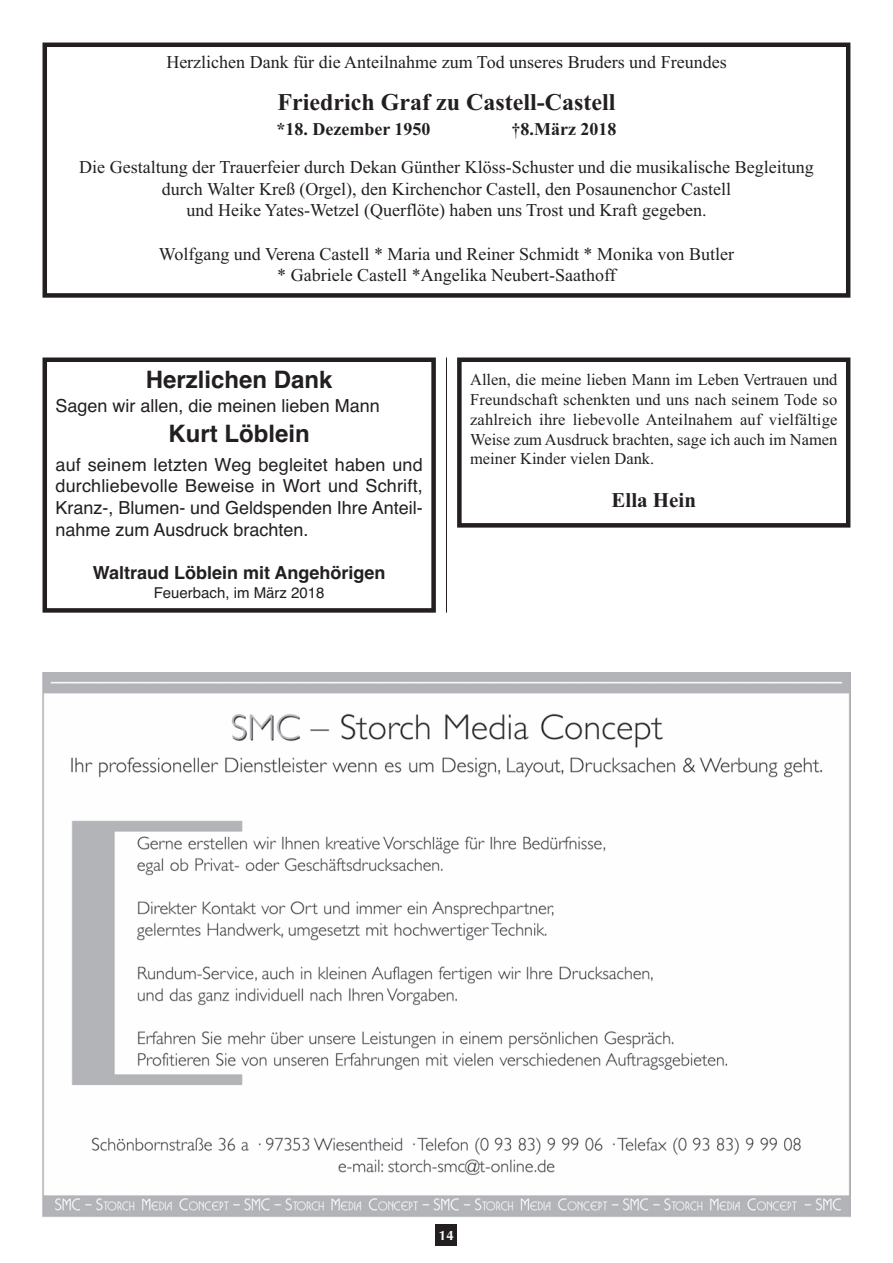
<style>
.page{position:relative;width:893px;height:1263px;background:#fff}
.page>*{position:absolute;margin:0;border:0;box-sizing:border-box;transform-origin:0 0}
.t1{font:700 24px "Times New Roman";color:#231f20}
.t2{font:700 24px "Helvetica";color:#231f20}
.t3{font:700 21px "Times New Roman";color:#231f20}
.t4{font:18px/21.6px "Times New Roman";color:#231f20;text-align:center}
.t5{font:18px/21.6px "Helvetica";color:#231f20;text-align:justify}
.t6{font:700 18px "Helvetica";color:#231f20}
.t7{font:700 18px "Times New Roman";color:#231f20}
.t8{font:16.5px/19.8px "Times New Roman";color:#231f20;text-align:justify}
.t9{font:15px "Helvetica";color:#231f20}
.t10{font:700 13.5px "Optima";color:#fff}
</style>
<div class="page">
<div style="left:436px;top:1225px;width:21px;height:21px;background:#231f20"></div>
<hr style="left:446px;top:357px;width:1px;height:256px;background:#231f20">
<div style="left:43px;top:357px;width:393px;height:256px;border:4px solid #231f20"></div>
<div style="left:43px;top:43px;width:807px;height:255px;border:4px solid #231f20"></div>
<div style="left:457px;top:357px;width:393px;height:171px;border:4px solid #231f20"></div>
<img style="left:43px;top:672px;width:807px;height:545px">
<p class="t4" style="left:166px;top:51px;width:562px">Herzlichen Dank für die Anteilnahme zum Tod unseres Bruders und Freundes</p>
<h1 class="t1" style="left:278px;top:88px;width:339px">Friedrich Graf zu Castell-Castell</h1>
<p class="t7" style="left:276px;top:118px;width:156px">*18. Dezember 1950</p>
<p class="t7" style="left:512px;top:118px;width:106px">†8.März 2018</p>
<p class="t4" style="left:79px;top:156px;width:736px">Die Gestaltung der Trauerfeier durch Dekan Günther Klöss-Schuster und die musikalische Begleitung durch Walter Kreß (Orgel), den Kirchenchor Castell, den Posaunenchor Castell<br>und Heike Yates-Wetzel (Querflöte) haben uns Trost und Kraft gegeben.</p>
<p class="t4" style="left:159px;top:243px;width:577px">Wolfgang und Verena Castell * Maria und Reiner Schmidt * Monika von Butler * Gabriele Castell *Angelika Neubert-Saathoff</p>
<h1 class="t2" style="left:146px;top:365px;width:188px">Herzlichen Dank</h1>
<p class="t5" style="left:56px;top:395px;width:326px">Sagen wir allen, die meinen lieben Mann</p>
<h1 class="t2" style="left:169px;top:420px;width:143px">Kurt Löblein</h1>
<p class="t5" style="left:56px;top:454px;width:369px">auf seinem letzten Weg begleitet haben und durchliebevolle Beweise in Wort und Schrift, Kranz-, Blumen- und Geldspenden Ihre Anteil&shy;nahme zum Ausdruck brachten.</p>
<p class="t6" style="left:93px;top:562px;width:294px">Waltraud Löblein mit Angehörigen</p>
<p class="t9" style="left:154px;top:584px;width:172px">Feuerbach, im März 2018</p>
<p class="t8" style="left:470px;top:370px;width:369px">Allen, die meine lieben Mann im Leben Vertrauen und Freundschaft schenkten und uns nach seinem Tode so zahlreich ihre liebevolle Anteilnahem auf vielfältige Weise zum Ausdruck brachten, sage ich auch im Namen meiner Kinder vielen Dank.</p>
<p class="t3" style="left:611px;top:487px;width:86px">Ella Hein</p>
<p class="t10" style="left:439px;top:1227px;width:17px">14</p>
</div>
